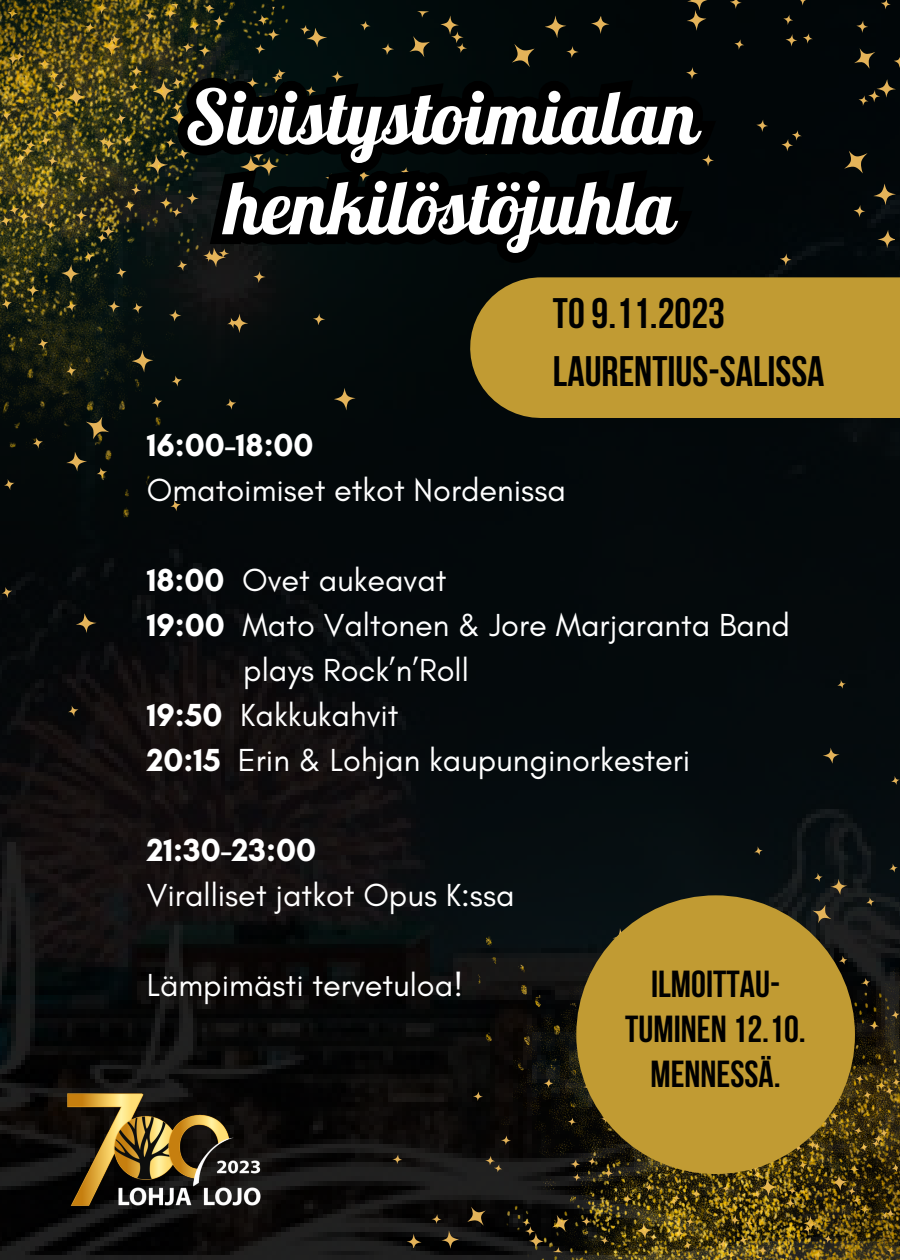
<style>
.page{position:relative;width:900px;height:1260px;background:#fff}
.page>*{position:absolute;margin:0;border:0;box-sizing:border-box;transform-origin:0 0}
.t1{font:75px "Lobster";color:#fff}
.t2{font:700 42.5px "Bebas Neue";color:#000}
.t3{font:700 37.5px/45px "Bebas Neue";color:#000;text-align:center}
.t4{font:32.5px "Glacial Indifference";color:#fff}
.t5{font:700 32.5px "Glacial Indifference";color:#fff}
.s1{font-weight:700}
</style>
<div class="page">
<img style="left:0;top:0;width:900px;height:1260px">
<svg style="left:854px;top:205px;width:11px;height:13px"></svg>
<svg style="left:844px;top:151px;width:24px;height:22px"></svg>
<svg style="left:797px;top:0;width:12px;height:6px"></svg>
<svg style="left:894px;top:56px;width:6px;height:12px"></svg>
<svg style="left:786px;top:34px;width:11px;height:13px"></svg>
<svg style="left:730px;top:0;width:12px;height:9px"></svg>
<svg style="left:756px;top:120px;width:12px;height:12px"></svg>
<svg style="left:856px;top:20px;width:12px;height:13px"></svg>
<svg style="left:780px;top:253px;width:12px;height:13px"></svg>
<svg style="left:873px;top:184px;width:23px;height:21px"></svg>
<svg style="left:803px;top:33px;width:10px;height:11px"></svg>
<svg style="left:734px;top:39px;width:10px;height:11px"></svg>
<svg style="left:854px;top:48px;width:21px;height:21px"></svg>
<svg style="left:783px;top:15px;width:10px;height:10px"></svg>
<svg style="left:881px;top:0;width:10px;height:9px"></svg>
<svg style="left:781px;top:130px;width:21px;height:21px"></svg>
<svg style="left:859px;top:79px;width:37px;height:27px"></svg>
<svg style="left:877px;top:230px;width:18px;height:18px"></svg>
<svg style="left:687px;top:0;width:23px;height:5px"></svg>
<svg style="left:431px;top:1214px;width:11px;height:10px"></svg>
<svg style="left:392px;top:1155px;width:10px;height:9px"></svg>
<svg style="left:613px;top:928px;width:12px;height:2px"></svg>
<svg style="left:441px;top:1230px;width:9px;height:19px"></svg>
<svg style="left:407px;top:1234px;width:15px;height:14px"></svg>
<svg style="left:889px;top:864px;width:9px;height:9px"></svg>
<svg style="left:814px;top:873px;width:9px;height:9px"></svg>
<svg style="left:812px;top:905px;width:19px;height:18px"></svg>
<svg style="left:866px;top:897px;width:9px;height:9px"></svg>
<svg style="left:891px;top:776px;width:9px;height:9px"></svg>
<svg style="left:837px;top:680px;width:9px;height:9px"></svg>
<svg style="left:754px;top:846px;width:9px;height:9px"></svg>
<svg style="left:830px;top:879px;width:17px;height:16px"></svg>
<svg style="left:823px;top:748px;width:17px;height:16px"></svg>
<svg style="left:2px;top:587px;width:10px;height:11px"></svg>
<svg style="left:68px;top:705px;width:11px;height:12px"></svg>
<svg style="left:76px;top:613px;width:21px;height:20px"></svg>
<img style="left:0;top:0;width:392px;height:536px">
<img style="left:66px;top:1092px;width:197px;height:120px">
<img style="left:450px;top:930px;width:450px;height:330px">
<div style="left:541px;top:277px;width:359px;height:141px;background:#c19b33"></div>
<div style="left:576px;top:895px;width:279px;height:279px;background:#c19b33;border-radius:50%"></div>
<svg style="left:161px;top:5px;width:568px;height:298px;background:#0e140e"></svg>
<svg style="left:198px;top:99px;width:508px;height:294px;background:#24200e"></svg>
<p class="t1" style="left:185px;top:69px;width:515px">Sivistystoimialan</p>
<p class="t1" style="left:225px;top:159px;width:452px">henkilöstöjuhla</p>
<p class="t2" style="left:553px;top:296px;width:174px">TO9.11.2023</p>
<p class="t2" style="left:553px;top:354px;width:273px">LAURENTIUS-SALISSA</p>
<p class="t5" style="left:147px;top:425px;width:168px">16:00-18:00</p>
<p class="t4" style="left:147px;top:470px;width:421px">Omatoimiset etkot Nordenissa</p>
<p class="t4" style="left:147px;top:560px;width:301px"><span class="s1">18:00</span> Ovet aukeavat</p>
<p class="t4" style="left:147px;top:605px;width:645px"><span class="s1">19:00</span> Mato Valtonen &amp; Jore Marjaranta Band</p>
<p class="t4" style="left:243px;top:650px;width:227px">plays Rock’n’Roll</p>
<p class="t4" style="left:147px;top:695px;width:253px"><span class="s1">19:50</span> Kakkukahvit</p>
<p class="t4" style="left:147px;top:740px;width:545px"><span class="s1">20:15</span> Erin &amp; Lohjan kaupunginorkesteri</p>
<p class="t5" style="left:147px;top:830px;width:171px">21:30-23:00</p>
<p class="t4" style="left:147px;top:875px;width:369px">Viralliset jatkot Opus K:ssa</p>
<p class="t4" style="left:147px;top:965px;width:318px">Lämpimästi tervetuloa!</p>
<p class="t3" style="left:651px;top:965px;width:131px">ILMOITTAU-</p>
<p class="t3" style="left:625px;top:1010px;width:182px">TUMINEN 12.10.<br>MENNESSÄ.</p>
</div>
